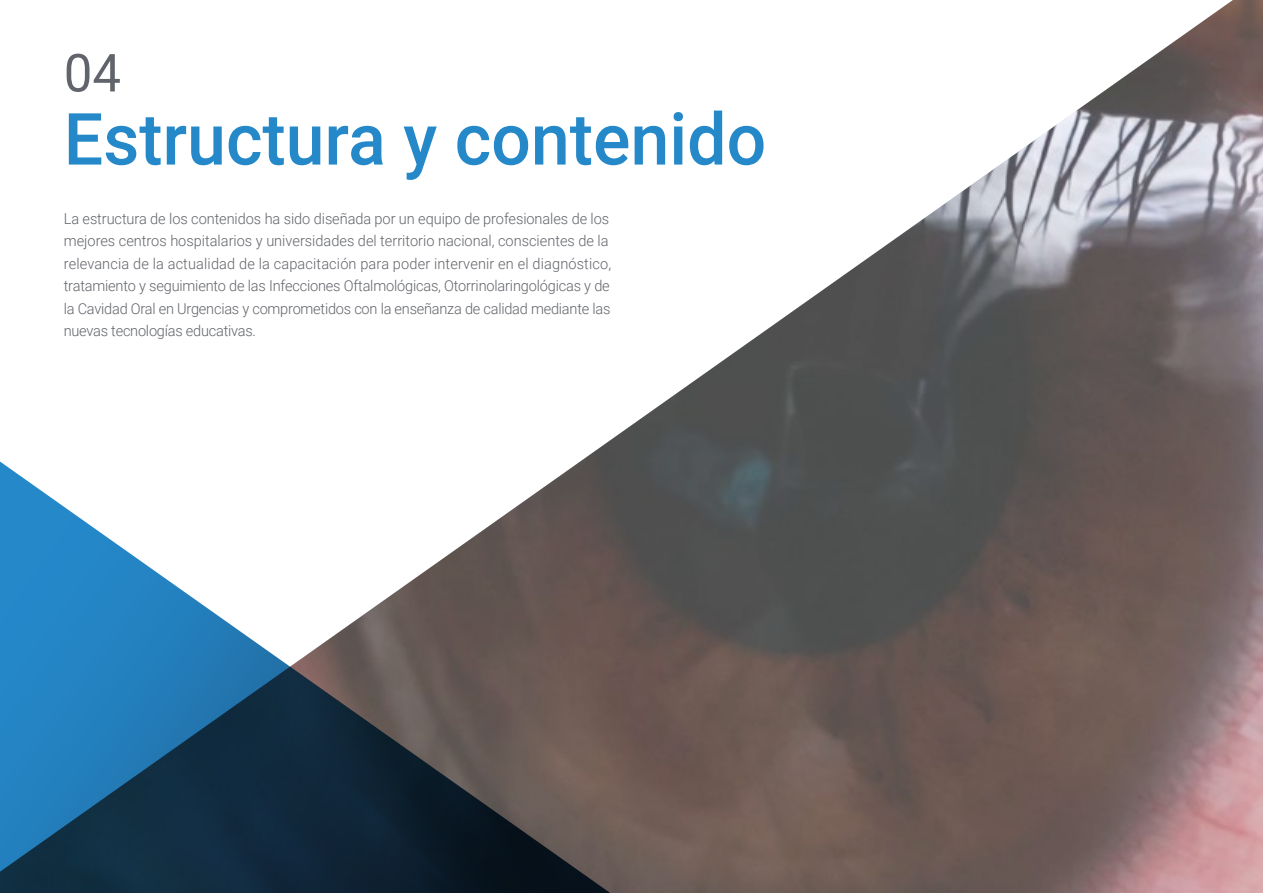
<style>
.page{position:relative;width:1263px;height:893px;background:#fff}
.page>*{position:absolute;margin:0;border:0;box-sizing:border-box;transform-origin:0 0}
.t1{font:500 72px "Roboto";color:#2488c9}
.t2{font:52.5px "Roboto";color:#61646a}
.t3{font:300 15px/22.5px "Roboto";letter-spacing:-.005em;color:#61646a}
</style>
<div class="page">
<img style="left:602px;top:0;width:661px;height:893px">
<svg style="left:0;top:446px;width:640px;height:447px"></svg>
<h2 class="t2" style="left:64px;top:36px;width:59px">04</h2>
<h1 class="t1" style="left:64px;top:89px;width:704px">Estructura y contenido</h1>
<p class="t3" style="left:64px;top:207px;width:549px">La estructura de los contenidos ha sido diseñada por un equipo de profesionales de los mejores centros hospitalarios y universidades del territorio nacional, conscientes de la relevancia de la actualidad de la capacitación para poder intervenir en el diagnóstico, tratamiento y seguimiento de las Infecciones Oftalmológicas, Otorrinolaringológicas y de la Cavidad Oral en Urgencias y comprometidos con la enseñanza de calidad mediante las nuevas tecnologías educativas.</p>
</div>
